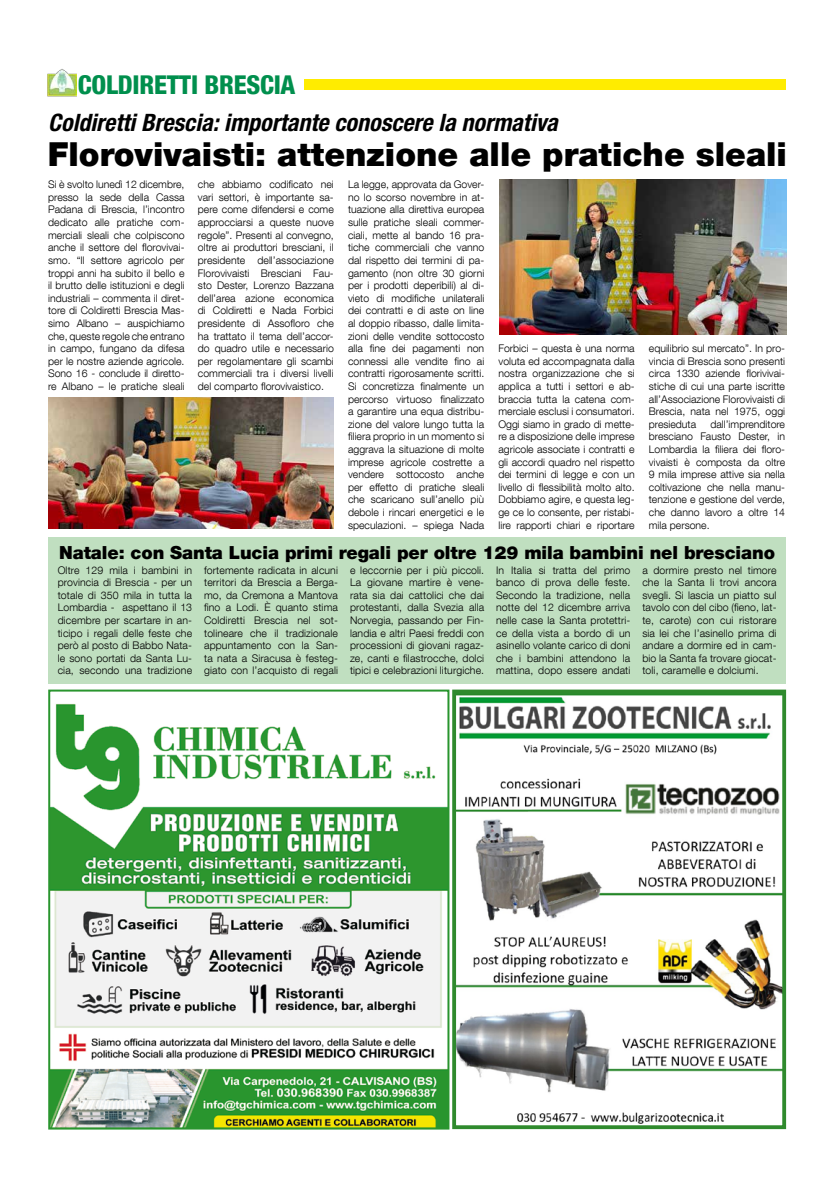
<style>
.page{position:relative;width:823px;height:1191px;background:#fff}
.page>*{position:absolute;margin:0;border:0;box-sizing:border-box;transform-origin:0 0}
.t1{font:900 33px "Helvetica Neue LT Com";color:#000}
.t2{font:800 condensed 25.9px "Helvetica Neue LT Com";letter-spacing:-.01em;color:#008f4d}
.t3{font:italic 700 condensed 24px "Helvetica Neue LT Std";color:#000}
.t4{font:900 18px "Helvetica Neue LT Com";letter-spacing:-.005em;color:#000}
.t5{font:300 10.5px/12.6px "Helvetica Neue LT Com";color:#000;text-align:justify}
.s1{font-family:"Aachen Std";font-weight:700;font-stretch:normal;font-size:25px;color:#fff}
</style>
<div class="page">
<svg style="left:304px;top:79px;width:257px;height:1px"></svg>
<div style="left:49px;top:536px;width:736px;height:147px;background:#c0dfc0"></div>
<div style="left:304px;top:80px;width:481px;height:10px;background:#ffec00"></div>
<img style="left:47px;top:69px;width:29px;height:28px">
<img style="left:51px;top:703px;width:395px;height:423px">
<div style="left:48px;top:689px;width:401px;height:440px;border:2px solid #29952e"></div>
<img style="left:457px;top:694px;width:323px;height:430px">
<div style="left:452px;top:689px;width:333px;height:440px;border:4px solid #2f8a2d"></div>
<img style="left:499px;top:179px;width:286px;height:155px">
<img style="left:49px;top:397px;width:284px;height:131px">
<h2 class="t2" style="left:54px;top:69px;width:243px"><span class="s1">4</span> COLDIRETTI BRESCIA</h2>
<h3 class="t3" style="left:48px;top:107px;width:510px">Coldiretti Brescia: importante conoscere la normativa</h3>
<h1 class="t1" style="left:48px;top:135px;width:740px">Florovivaisti: attenzione alle pratiche sleali</h1>
<p class="t5" style="left:48px;top:178px;width:138px">Si è svolto lunedì 12 dicembre, presso la sede della Cassa Padana di Brescia, l’incontro dedicato alle pratiche com&shy;merciali sleali che colpiscono anche il settore del florovivai&shy;smo. “Il settore agricolo per troppi anni ha subito il bello e il brutto delle istituzioni e degli industriali – commenta il diret&shy;tore di Coldiretti Brescia Mas&shy;simo Albano – auspichiamo che, queste regole che entrano in campo, fungano da difesa per le nostre aziende agricole.<br>Sono 16 - conclude il diretto&shy;re Albano – le pratiche sleali</p>
<p class="t5" style="left:348px;top:178px;width:138px">La legge, approvata da Gover&shy;no lo scorso novembre in at&shy;tuazione alla direttiva europea sulle pratiche sleali commer&shy;ciali, mette al bando 16 pra&shy;tiche commerciali che vanno dal rispetto dei termini di pa&shy;gamento (non oltre 30 giorni per i prodotti deperibili) al di&shy;vieto di modifiche unilaterali dei contratti e di aste on line al doppio ribasso, dalle limita&shy;zioni delle vendite sottocosto alla fine dei pagamenti non connessi alle vendite fino ai contratti rigorosamente scritti.<br>Si concretizza finalmente un percorso virtuoso finalizzato a garantire una equa distribu&shy;zione del valore lungo tutta la filiera proprio in un momento si aggrava la situazione di molte imprese agricole costrette a vendere sottocosto anche per effetto di pratiche sleali che scaricano sull’anello più debole i rincari energetici e le speculazioni. – spiega Nada</p>
<p class="t5" style="left:350px;top:563px;width:136px">e leccornie per i più piccoli.<br>La giovane martire è vene&shy;rata sia dai cattolici che dai protestanti, dalla Svezia alla Norvegia, passando per Fin&shy;landia e altri Paesi freddi con processioni di giovani ragaz&shy;ze, canti e filastrocche, dolci tipici e celebrazioni liturgiche.</p>
<p class="t5" style="left:198px;top:178px;width:137px">che abbiamo codificato nei vari settori, è importante sa&shy;pere come difendersi e come approcciarsi a queste nuove regole”. Presenti al convegno, oltre ai produttori bresciani, il presidente dell’associazione Florovivaisti Bresciani Fau&shy;sto Dester, Lorenzo Bazzana dell’area azione economica di Coldiretti e Nada Forbici presidente di Assofloro che ha trattato il tema dell’accor&shy;do quadro utile e necessario per regolamentare gli scambi commerciali tra i diversi livelli del comparto florovivaistico.</p>
<p class="t5" style="left:498px;top:342px;width:138px">Forbici – questa è una norma voluta ed accompagnata dalla nostra organizzazione che si applica a tutti i settori e ab&shy;braccia tutta la catena com&shy;merciale esclusi i consumatori.<br>Oggi siamo in grado di mette&shy;re a disposizione delle imprese agricole associate i contratti e gli accordi quadro nel rispetto dei termini di legge e con un livello di flessibilità molto alto.<br>Dobbiamo agire, e questa leg&shy;ge ce lo consente, per ristabi&shy;lire rapporti chiari e riportare</p>
<p class="t5" style="left:496px;top:563px;width:136px">In Italia si tratta del primo banco di prova delle feste.<br>Secondo la tradizione, nella notte del 12 dicembre arriva nelle case la Santa protettri&shy;ce della vista a bordo di un asinello volante carico di doni che i bambini attendono la mattina, dopo essere andati</p>
<p class="t5" style="left:648px;top:342px;width:138px">equilibrio sul mercato”. In pro&shy;vincia di Brescia sono presenti circa 1330 aziende florivivai&shy;stiche di cui una parte iscritte all’Associazione Florovivaisti di Brescia, nata nel 1975, oggi presieduta</p>
<p class="t5" style="left:648px;top:417px;width:138px;text-indent:61px">dall’imprenditore bresciano Fausto Dester, in Lombardia la filiera dei floro&shy;vivaisti è composta da oltre 9 mila imprese attive sia nella coltivazione che nella manu&shy;tenzione e gestione del verde, che danno lavoro a oltre 14 mila persone.</p>
<p class="t5" style="left:642px;top:563px;width:136px">a dormire presto nel timore che la Santa li trovi ancora svegli. Si lascia un piatto sul tavolo con del cibo (fieno, lat&shy;te, carote) con cui ristorare sia lei che l’asinello prima di andare a dormire ed in cam&shy;bio la Santa fa trovare giocat&shy;toli, caramelle e dolciumi.</p>
<h3 class="t4" style="left:59px;top:541px;width:717px">Natale: con Santa Lucia primi regali per oltre 129 mila bambini nel bresciano</h3>
<p class="t5" style="left:58px;top:563px;width:136px">Oltre 129 mila i bambini in provincia di Brescia - per un totale di 350 mila in tutta la Lombardia - aspettano il 13 dicembre per scartare in an&shy;ticipo i regali delle feste che però al posto di Babbo Nata&shy;le sono portati da Santa Lu&shy;cia, secondo una tradizione</p>
<p class="t5" style="left:204px;top:563px;width:135px">fortemente radicata in alcuni territori da Brescia a Berga&shy;mo, da Cremona a Mantova fino a Lodi. è quanto stima Coldiretti Brescia nel sot&shy;tolineare che il tradizionale appuntamento con la San&shy;ta nata a Siracusa è festeg&shy;giato con l’acquisto di regali</p>
</div>
